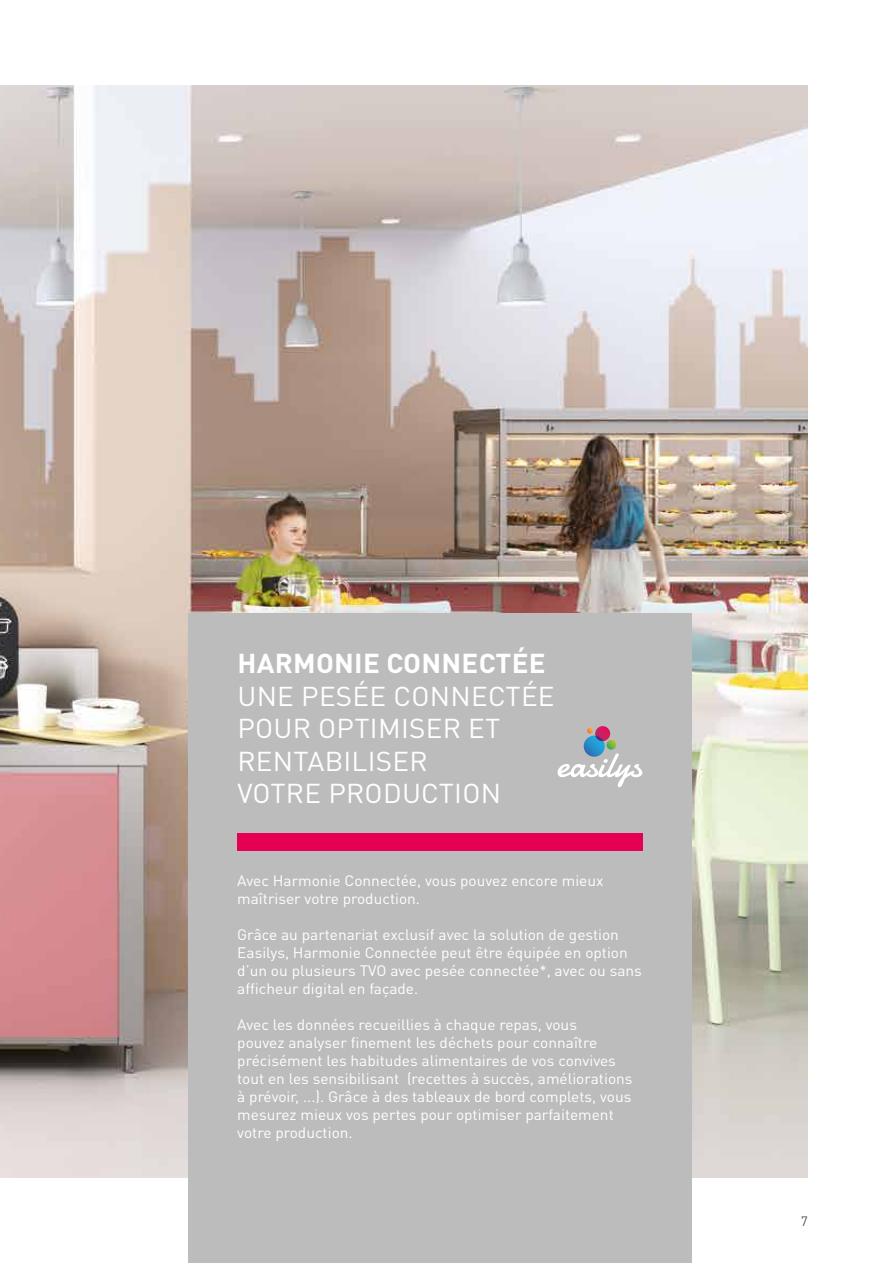
<style>
.page{position:relative;width:893px;height:1263px;background:#fff}
.page>*{position:absolute;margin:0;border:0;box-sizing:border-box;transform-origin:0 0}
.t1{font:27px/32.4px "DIN Pro";letter-spacing:.01em;color:#fff}
.t2{font:700 27px "DIN Pro";letter-spacing:.01em;color:#fff}
.t3{font:15px/18px "DIN Pro";color:#fff}
.t4{font:13.5px "DIN Pro";color:#575756}
</style>
<div class="page">
<img style="left:0;top:85px;width:808px;height:1093px">
<div style="left:188px;top:613px;width:504px;height:650px;background:#bcbcbc"></div>
<svg style="left:558px;top:726px;width:84px;height:61px"></svg>
<div style="left:237px;top:833px;width:406px;height:18px;background:#e50053"></div>
<h1 class="t2" style="left:237px;top:645px;width:310px">HARMONIE CONNECTÉE</h1>
<h1 class="t1" style="left:237px;top:679px;width:319px">UNE PESÉE CONNECTÉE<br>POUR OPTIMISER ET<br>RENTABILISER<br>VOTRE PRODUCTION</h1>
<p class="t3" style="left:237px;top:871px;width:368px">Avec Harmonie Connectée, vous pouvez encore mieux maîtriser votre production.</p>
<p class="t3" style="left:237px;top:925px;width:406px">Grâce au partenariat exclusif avec la solution de gestion Easilys, Harmonie Connectée peut être équipée en option d’un ou plusieurs TVO avec pesée connectée*, avec ou sans afficheur digital en façade.</p>
<p class="t3" style="left:237px;top:1015px;width:397px">Avec les données recueillies à chaque repas, vous<br>pouvez analyser finement les déchets pour connaître précisément les habitudes alimentaires de vos convives tout en les sensibilisant (recettes à succès, améliorations à prévoir, ...). Grâce à des tableaux de bord complets, vous mesurez mieux vos pertes pour optimiser parfaitement votre production.</p>
<p class="t4" style="left:801px;top:1212px;width:9px">7</p>
</div>
